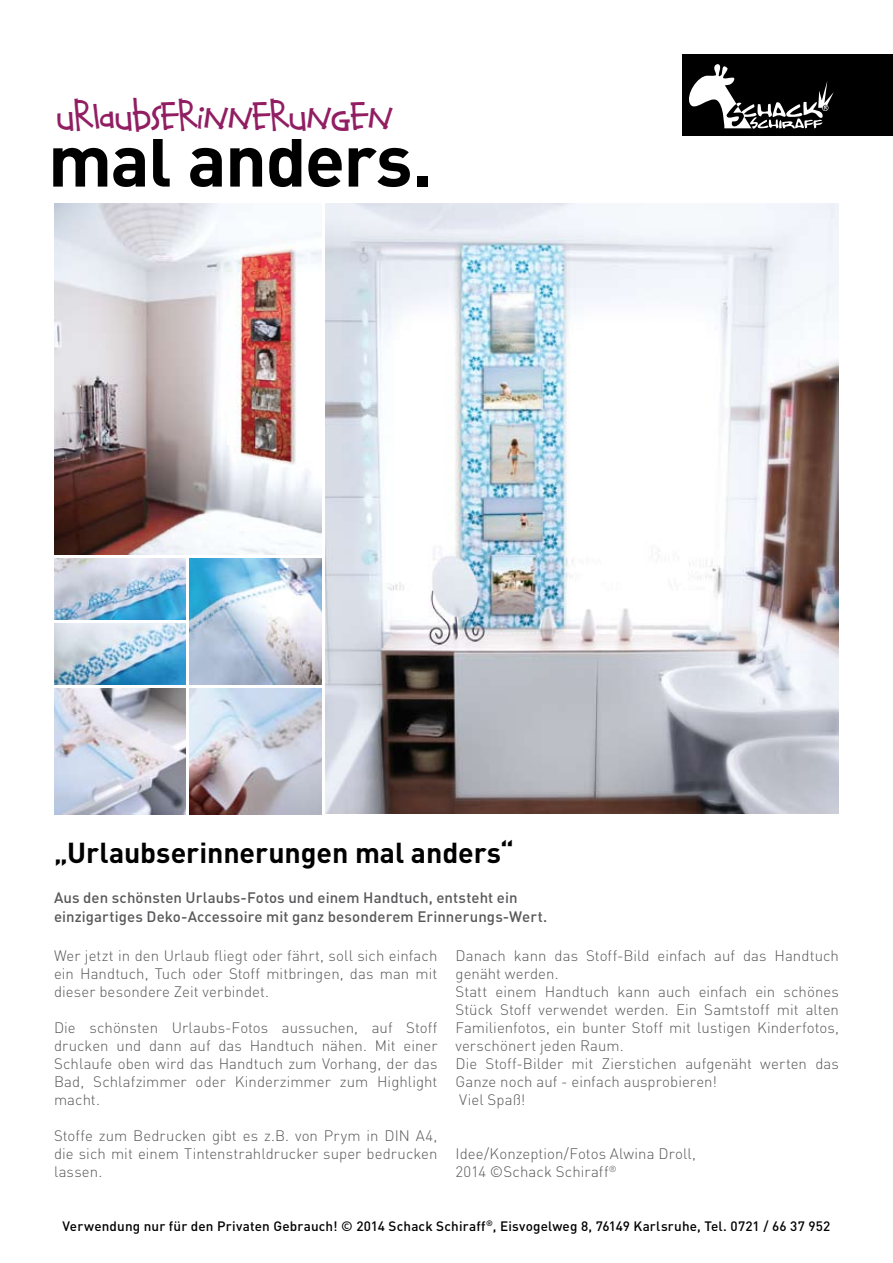
<style>
.page{position:relative;width:893px;height:1263px;background:#fff}
.page>*{position:absolute;margin:0;border:0;box-sizing:border-box;transform-origin:0 0}
.t1{font:700 73.5px "DIN";letter-spacing:-.025em;color:#000}
.t2{font:36.45px "Calvin And Hobbes Normal";letter-spacing:-.015em;color:#911e62}
.t3{font:700 28.5px "DIN";letter-spacing:-.005em;color:#000}
.t4{font:300 15px/18px "DIN";letter-spacing:.005em;color:#58585a;text-align:justify}
.t5{font:500 15px/18px "DIN";letter-spacing:.005em;color:#58585a}
.t6{font:500 13.5px "DIN";letter-spacing:.01em;color:#000}
</style>
<div class="page">
<img style="left:326px;top:203px;width:513px;height:611px">
<img style="left:54px;top:203px;width:268px;height:351px">
<div style="left:682px;top:54px;width:211px;height:81px;background:#000"></div>
<svg style="left:689px;top:64px;width:145px;height:65px"></svg>
<img style="left:54px;top:688px;width:132px;height:126px">
<img style="left:54px;top:623px;width:132px;height:61px">
<img style="left:54px;top:558px;width:132px;height:62px">
<img style="left:190px;top:558px;width:132px;height:126px">
<img style="left:190px;top:688px;width:132px;height:126px">
<h2 class="t2" style="left:57px;top:95px;width:338px">urlaubserinnerungen</h2>
<h1 class="t1" style="left:48px;top:111px;width:386px">mal anders.</h1>
<h3 class="t3" style="left:54px;top:833px;width:461px">„Urlaubserinnerungen mal anders“</h3>
<p class="t5" style="left:54px;top:888px;width:495px">Aus den schönsten Urlaubs-Fotos und einem Handtuch, entsteht ein einzigartiges Deko-Accessoire mit ganz besonderem Erinnerungs-Wert.</p>
<p class="t4" style="left:54px;top:947px;width:385px">Wer jetzt in den Urlaub fliegt oder fährt, soll sich einfach ein Handtuch, Tuch oder Stoff mitbringen, das man mit dieser besondere Zeit verbindet.</p>
<p class="t4" style="left:54px;top:1019px;width:385px">Die schönsten Urlaubs-Fotos aussuchen, auf Stoff drucken und dann auf das Handtuch nähen. Mit einer Schlaufe oben wird das Handtuch zum Vorhang, der das Bad, Schlafzimmer oder Kinderzimmer zum Highlight macht.</p>
<p class="t4" style="left:54px;top:1127px;width:385px">Stoffe zum Bedrucken gibt es z.B. von Prym in DIN A4, die sich mit einem Tintenstrahldrucker super bedrucken lassen.</p>
<p class="t4" style="left:455px;top:947px;width:385px;text-align:left">Danach kann das Stoff-Bild einfach auf das Handtuch genäht werden.<br>Statt einem Handtuch kann auch einfach ein schönes Stück Stoff verwendet werden. Ein Samtstoff mit alten Familienfotos, ein bunter Stoff mit lustigen Kinderfotos, verschönert jeden Raum.<br>Die Stoff-Bilder mit Zierstichen aufgenäht werten das Ganze noch auf - einfach ausprobieren!<br>Viel Spaß!</p>
<p class="t4" style="left:455px;top:1145px;width:242px">Idee/Konzeption/Fotos Alwina Droll,<br>2014 ©Schack Schiraff<sup>®</sup></p>
<p class="t6" style="left:63px;top:1217px;width:769px">Verwendung nur für den Privaten Gebrauch! © 2014 Schack Schiraff<sup>®</sup>, Eisvogelweg 8, 76149 Karlsruhe, Tel. 0721 / 66 37 952</p>
</div>
